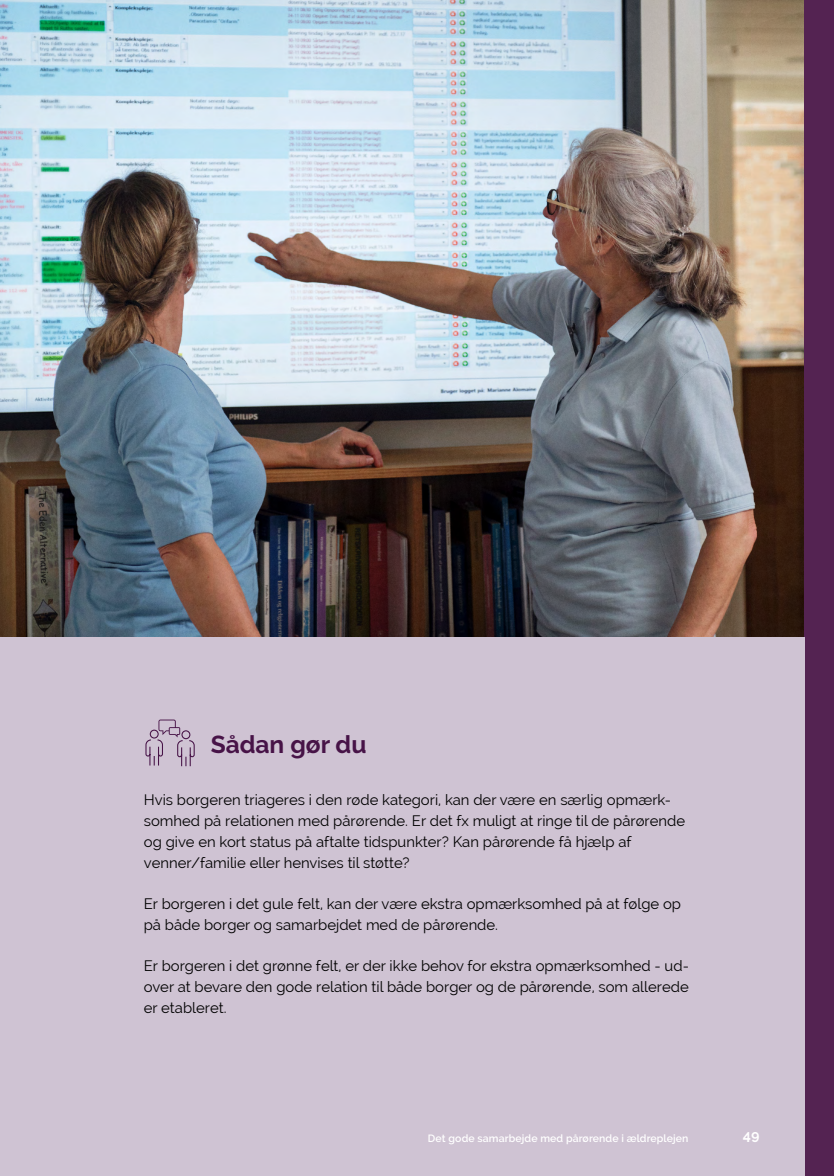
<style>
.page{position:relative;width:834px;height:1176px;background:#fff}
.page>*{position:absolute;margin:0;border:0;box-sizing:border-box;transform-origin:0 0}
.t1{font:700 24.5px "Raleway";color:#471347}
.t2{font:14.88px/21px "Raleway";color:#000}
.t3{font:700 14px "Raleway";color:#fff}
.t4{font:600 10.5px "Raleway";letter-spacing:.01em;color:#fff}
</style>
<div class="page">
<img style="left:0;top:0;width:804px;height:636px">
<div style="left:804px;top:0;width:29px;height:1176px;background:#542352"></div>
<div style="left:0;top:638px;width:804px;height:538px;background:#cfc3d3"></div>
<svg style="left:145px;top:719px;width:50px;height:48px"></svg>
<h1 class="t1" style="left:211px;top:730px;width:157px">Sådan gør du</h1>
<p class="t2" style="left:144px;top:789px;width:542px">Hvis borgeren triageres i den røde kategori, kan der være en særlig opmærk&shy;somhed på relationen med pårørende. Er det fx muligt at ringe til de pårørende og give en kort status på aftalte tidspunkter? Kan pårørende få hjælp af venner/familie eller henvises til støtte?</p>
<p class="t2" style="left:144px;top:893px;width:538px">Er borgeren i det gule felt, kan der være ekstra opmærksomhed på at følge op på både borger og samarbejdet med de pårørende.</p>
<p class="t2" style="left:144px;top:955px;width:546px;text-align:justify">Er borgeren i det grønne felt, er der ikke behov for ekstra opmærksomhed - ud&shy;over at bevare den gode relation til både borger og de pårørende, som allerede er etableret.</p>
<p class="t4" style="left:428px;top:1132px;width:262px">Det gode samarbejde med pårørende i ældreplejen</p>
<p class="t3" style="left:742px;top:1129px;width:18px">49</p>
</div>
